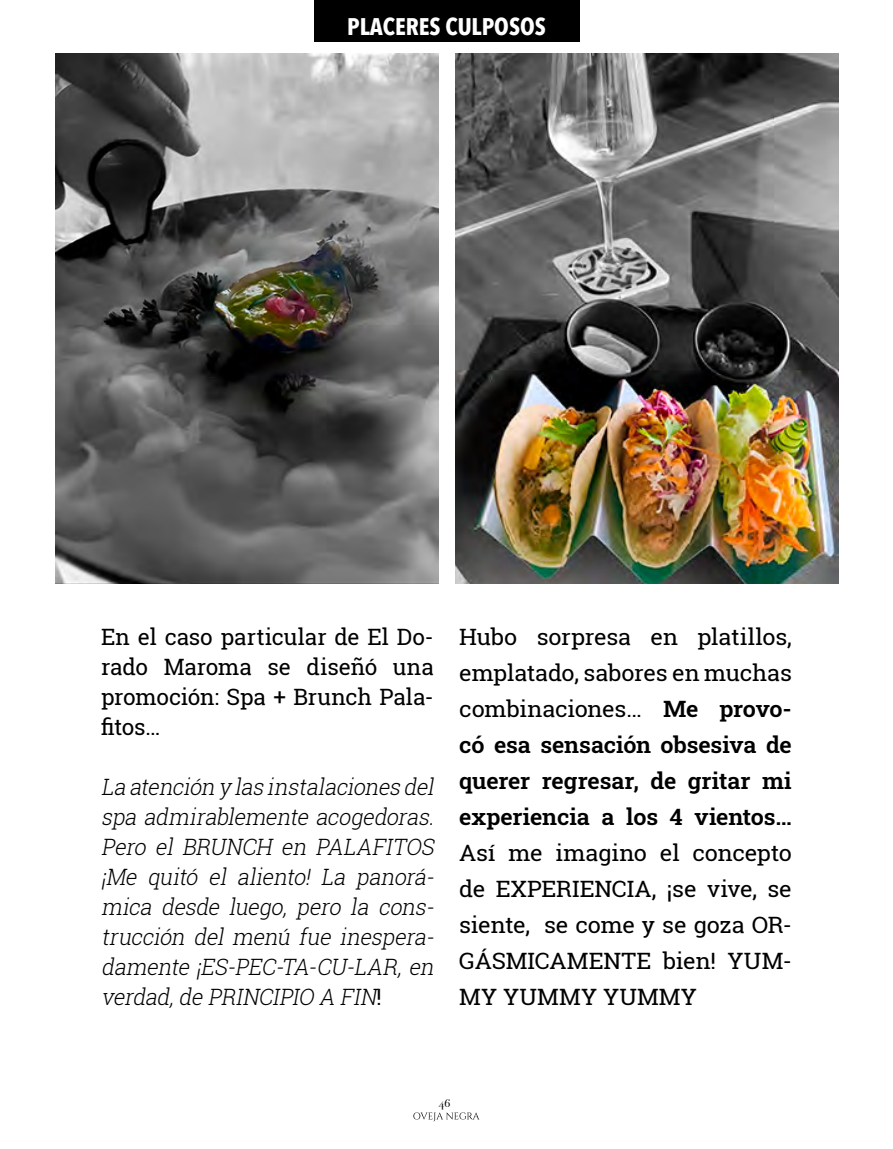
<style>
.page{position:relative;width:893px;height:1149px;background:#fff}
.page>*{position:absolute;margin:0;border:0;box-sizing:border-box;transform-origin:0 0}
.t1{font:700 24px "Avenir Next Condensed";color:#fff}
.t2{font:italic 300 22.5px/30px "Roboto Slab";color:#000;text-align:justify;scale:.96 1}
.t3{font:600 22.5px/36px "Roboto Slab";letter-spacing:-.005em;color:#000;text-align:justify;scale:1.04 1}
.t4{font:22.5px/36px "Roboto Slab";letter-spacing:-.005em;color:#000;text-align:justify;scale:1.04 1}
.t5{font:22.5px/30px "Roboto Slab";letter-spacing:-.005em;color:#000;text-align:justify}
.t6{font:12px "Bodoni Svty Two SCITCTT";color:#000}
.s1{font-weight:400;font-style:normal}
.s2{font-weight:400}
</style>
<div class="page">
<svg style="left:413px;top:1112px;width:67px;height:8px"></svg>
<div style="left:314px;top:0;width:265px;height:41px;background:#000"></div>
<img style="left:55px;top:53px;width:384px;height:530px">
<img style="left:455px;top:53px;width:383px;height:530px">
<p class="t1" style="left:347px;top:12px;width:200px">PLACERES CULPOSOS</p>
<p class="t5" style="left:101px;top:621px;width:334px">En el caso particular de El Do&shy;rado Maroma se diseñó una promoción: Spa + Brunch Pala&shy;fitos…</p>
<p class="t2" style="left:101px;top:771px;width:353px">La atención y las instalaciones del spa admirablemente acogedoras.<br>Pero el BRUNCH en PALAFITOS ¡Me quitó el aliento! La panorá&shy;mica desde luego, pero la cons&shy;trucción del menú fue inespera&shy;damente ¡ES-PEC-TA-CU-LAR, en verdad,de PRINCIPIO A FIN<span class="s1">!</span></p>
<p class="t3" style="left:459px;top:618px;width:321px"><span class="s2">Hubo sorpresa en platillos, emplatado, sabores en muchas combinaciones…</span> Me provo&shy;có esa sensación obsesiva de querer regresar, de gritar mi experiencia a los 4 vientos…</p>
<p class="t4" style="left:459px;top:834px;width:321px">Así me imagino el concepto de EXPERIENCIA, ¡se vive, se siente, se come y se goza OR-GÁSMICAMENTE bien! YUM-MY YUMMY YUMMY</p>
<p class="t6" style="left:439px;top:1094px;width:13px">46</p>
</div>
